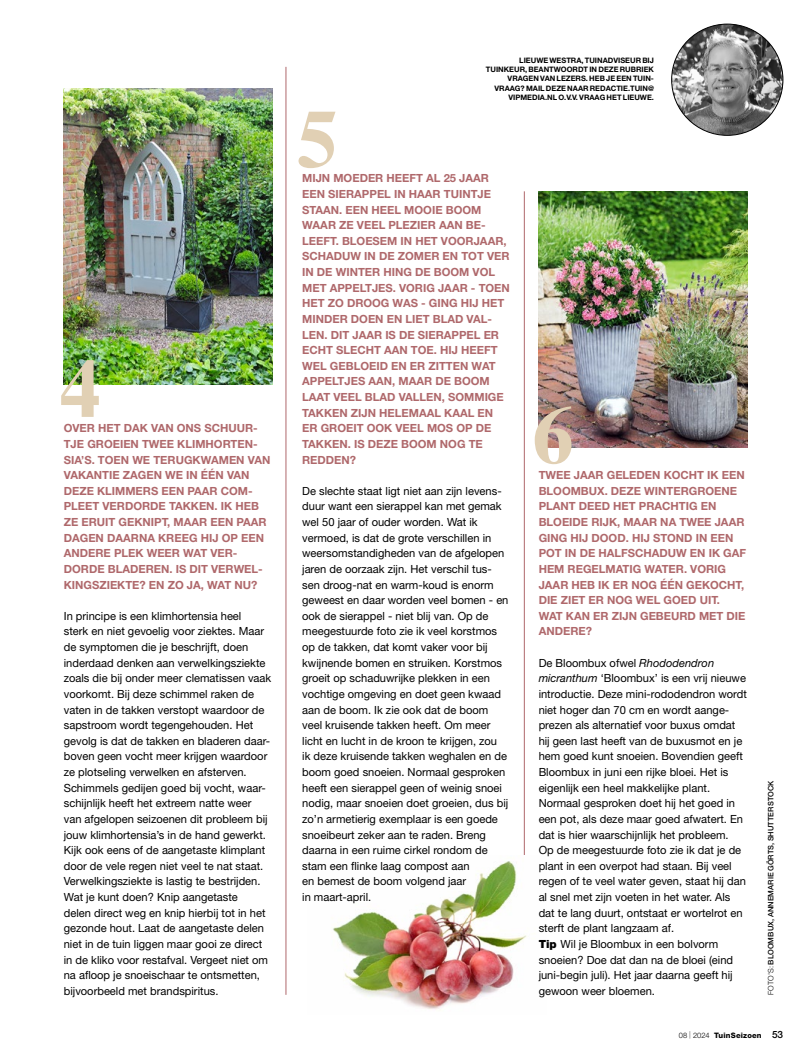
<style>
.page{position:relative;width:808px;height:1063px;background:#fff}
.page>*{position:absolute;margin:0;border:0;box-sizing:border-box;transform-origin:0 0}
.t1{font:700 82.5px "Times LT Std";color:#e1d0b4}
.t2{font:11.25px/15.6px "Helvetica Neue LT Std";color:#000}
.t3{font:700 11.25px/15.6px "Helvetica Neue LT Std";color:#af686b}
.t4{font:700 7.5px/9.4px "Helvetica Neue LT Std";color:#000;text-align:right}
.t5{font:500 7.5px "Helvetica Neue LT Std";letter-spacing:.01em;color:#000}
.t6{font:800 7.5px "Helvetica Neue LT Std";letter-spacing:.025em;color:#000}
.s1{font-style:italic}
.s2{font-weight:900}
.s3{font-weight:300}
.s4{font-weight:100}
.s5{font-weight:500;font-size:10px}
</style>
<div class="page">
<hr style="left:524px;top:191px;width:1px;height:804px;background:#af686b">
<img style="left:64px;top:89px;width:209px;height:296px">
<img style="left:672px;top:24px;width:111px;height:111px;border-radius:56px">
<img style="left:333px;top:855px;width:194px;height:155px">
<img style="left:539px;top:191px;width:209px;height:257px">
<hr style="left:286px;top:67px;width:1px;height:928px;background:#af686b">
<h1 class="t1" style="left:60px;top:340px;width:43px">4</h1>
<p class="t3" style="left:64px;top:420px;width:208px">OVER HET DAK VAN ONS SCHUUR-<br>TJE GROEIEN TWEE KLIMHORTEN-<br>SIA’S. TOEN WE TERUGKWAMEN VAN<br>VAKANTIE ZAGEN WE IN ÉÉN VAN<br>DEZE KLIMMERS EEN PAAR COM-<br>PLEET VERDORDE TAKKEN. IK HEB<br>ZE ERUIT GEKNIPT, MAAR EEN PAAR<br>DAGEN DAARNA KREEG HIJ OP EEN<br>ANDERE PLEK WEER WAT VER-<br>DORDE BLADEREN. IS DIT VERWEL-<br>KINGSZIEKTE? EN ZO JA, WAT NU?</p>
<p class="t2" style="left:64px;top:608px;width:209px">In principe is een klimhortensia heel<br>sterk en niet gevoelig voor ziektes. Maar de symptomen die je beschrijft, doen inderdaad denken aan verwelkingsziekte zoals die bij onder meer clematissen vaak voorkomt. Bij deze schimmel raken de vaten in de takken verstopt waardoor de sapstroom wordt tegengehouden. Het gevolg is dat de takken en bladeren daar&shy;boven geen vocht meer krijgen waardoor ze plotseling verwelken en afsterven.<br>Schimmels gedijen goed bij vocht, waar&shy;schijnlijk heeft het extreem natte weer van afgelopen seizoenen dit probleem bij jouw klimhortensia’s in de hand gewerkt.<br>Kijk ook eens of de aangetaste klimplant door de vele regen niet veel te nat staat.<br>Verwelkingsziekte is lastig te bestrijden.<br>Wat je kunt doen? Knip aangetaste<br>delen direct weg en knip hierbij tot in het gezonde hout. Laat de aangetaste delen niet in de tuin liggen maar gooi ze direct in de kliko voor restafval. Vergeet niet om na afloop je snoeischaar te ontsmetten, bijvoorbeeld met brandspiritus.</p>
<p class="t4" style="left:486px;top:55px;width:170px">LIEUWE WESTRA, TUINADVISEUR BIJ TUINKEUR, BEANTWOORDT IN DEZE RUBRIEK VRAGEN VAN LEZERS. HEB JE EEN TUIN-VRAAG? MAIL DEZE NAAR REDACTIE.TUIN@ VIPMEDIA.NL O.V.V. VRAAG HET LIEUWE.</p>
<h1 class="t1" style="left:297px;top:90px;width:43px">5</h1>
<p class="t3" style="left:302px;top:170px;width:209px">MIJN MOEDER HEEFT AL 25 JAAR<br>EEN SIERAPPEL IN HAAR TUINTJE<br>STAAN. EEN HEEL MOOIE BOOM<br>WAAR ZE VEEL PLEZIER AAN BE-<br>LEEFT. BLOESEM IN HET VOORJAAR,<br>SCHADUW IN DE ZOMER EN TOT VER<br>IN DE WINTER HING DE BOOM VOL<br>MET APPELTJES. VORIG JAAR - TOEN<br>HET ZO DROOG WAS - GING HIJ HET<br>MINDER DOEN EN LIET BLAD VAL-<br>LEN. DIT JAAR IS DE SIERAPPEL ER<br>ECHT SLECHT AAN TOE. HIJ HEEFT<br>WEL GEBLOEID EN ER ZITTEN WAT<br>APPELTJES AAN, MAAR DE BOOM<br>LAAT VEEL BLAD VALLEN, SOMMIGE<br>TAKKEN ZIJN HELEMAAL KAAL EN<br>ER GROEIT OOK VEEL MOS OP DE<br>TAKKEN. IS DEZE BOOM NOG TE<br>REDDEN?</p>
<p class="t2" style="left:302px;top:483px;width:208px">De slechte staat ligt niet aan zijn levens&shy;duur want een sierappel kan met gemak wel 50 jaar of ouder worden. Wat ik vermoed, is dat de grote verschillen in weersomstandigheden van de afgelopen jaren de oorzaak zijn. Het verschil tus&shy;sen droog-nat en warm-koud is enorm geweest en daar worden veel bomen - en ook de sierappel - niet blij van. Op de meegestuurde foto zie ik veel korstmos op de takken, dat komt vaker voor bij kwijnende bomen en struiken. Korstmos groeit op schaduwrijke plekken in een vochtige omgeving en doet geen kwaad aan de boom. Ik zie ook dat de boom veel kruisende takken heeft. Om meer licht en lucht in de kroon te krijgen, zou<br>ik deze kruisende takken weghalen en de boom goed snoeien. Normaal gesproken heeft een sierappel geen of weinig snoei nodig, maar snoeien doet groeien, dus bij zo’n armetierig exemplaar is een goede snoeibeurt zeker aan te raden. Breng daarna in een ruime cirkel rondom de stam een flinke laag compost aan<br>en bemest de boom volgend jaar<br>in maart-april.</p>
<h1 class="t1" style="left:532px;top:386px;width:43px">6</h1>
<p class="t3" style="left:539px;top:467px;width:209px">TWEE JAAR GELEDEN KOCHT IK EEN<br>BLOOMBUX. DEZE WINTERGROENE<br>PLANT DEED HET PRACHTIG EN<br>BLOEIDE RIJK, MAAR NA TWEE JAAR<br>GING HIJ DOOD. HIJ STOND IN EEN<br>POT IN DE HALFSCHADUW EN IK GAF<br>HEM REGELMATIG WATER. VORIG<br>JAAR HEB IK ER NOG ÉÉN GEKOCHT,<br>DIE ZIET ER NOG WEL GOED UIT.<br>WAT KAN ER ZIJN GEBEURD MET DIE<br>ANDERE?</p>
<p class="t2" style="left:539px;top:655px;width:210px">De Bloombux ofwel <span class="s1">Rhododendron micranthum</span> ‘Bloombux’ is een vrij nieuwe introductie. Deze mini-rododendron wordt niet hoger dan 70 cm en wordt aange&shy;prezen als alternatief voor buxus omdat hij geen last heeft van de buxusmot en je hem goed kunt snoeien. Bovendien geeft Bloombux in juni een rijke bloei. Het is eigenlijk een heel makkelijke plant.<br>Normaal gesproken doet hij het goed in een pot, als deze maar goed afwatert. En dat is hier waarschijnlijk het probleem.<br>Op de meegestuurde foto zie ik dat je de plant in een overpot had staan. Bij veel regen of te veel water geven, staat hij dan al snel met zijn voeten in het water. Als dat te lang duurt, ontstaat er wortelrot en sterft de plant langzaam af.<br><span class="s2">Tip</span> Wil je Bloombux in een bolvorm snoeien? Doe dat dan na de bloei (eind juni-begin juli). Het jaar daarna geeft hij gewoon weer bloemen.</p>
<p class="t5" style="left:766px;top:995px;width:216px;rotate:-90deg"><span class="s3">FOTO'S:</span> BLOOMBUX, ANNEMARIE GÖRTS, SHUTTERSTOCK</p>
<p class="t6" style="left:679px;top:1031px;width:106px"><span class="s3">08</span> <span class="s4">|</span> <span class="s3">2024</span> TuinSeizoen <span class="s5">53</span></p>
</div>
